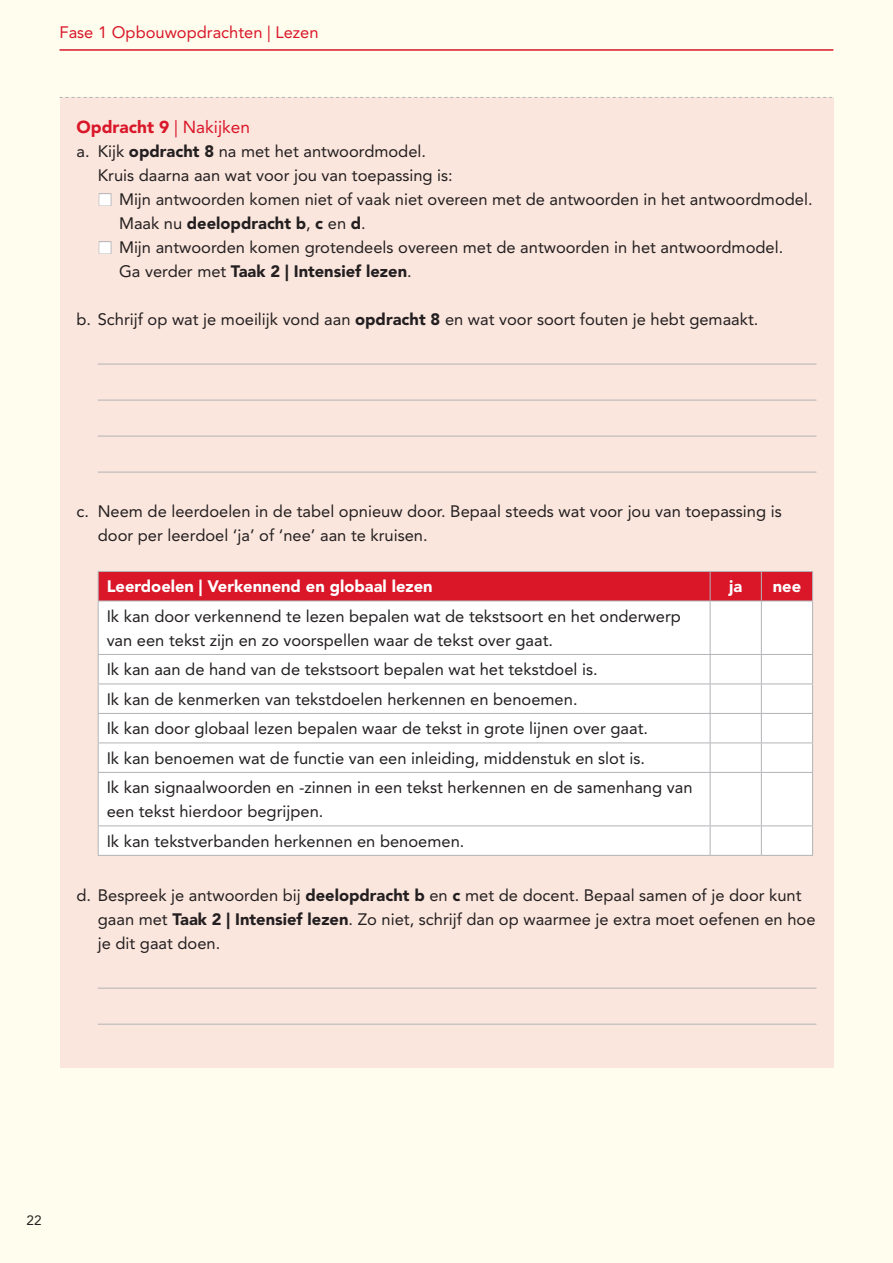
<style>
.page{position:relative;width:893px;height:1263px;background:#fffdee}
.page>*{position:absolute;margin:0;border:0;box-sizing:border-box;transform-origin:0 0}
.t1{font:900 17.25px "Avenir LT Std";color:#d91729}
.t2{font:16.5px/24px "Avenir LT Std";color:#231f20}
.t3{font:900 16.5px "Avenir LT Std";color:#fff}
.t4{font:16.5px "Avenir LT Std";color:#d91729}
.t5{font:13.5px "Avenir LT Std";color:#231f20}
.s1{font-weight:400}
.s2{font-weight:900}
.s3{color:#fff}
</style>
<div class="page">
<hr style="left:60px;top:49px;width:773px;height:2px;background:#d91729">
<div style="left:60px;top:98px;width:773px;height:970px;background:#fbe6dd"></div>
<hr style="left:98px;top:364px;width:718px;height:1px;background:#b2b3b7">
<hr style="left:98px;top:400px;width:718px;height:1px;background:#b2b3b7">
<hr style="left:98px;top:436px;width:718px;height:1px;background:#b2b3b7">
<hr style="left:98px;top:472px;width:718px;height:1px;background:#b2b3b7">
<hr style="left:98px;top:988px;width:718px;height:1px;background:#b2b3b7">
<hr style="left:98px;top:1024px;width:718px;height:1px;background:#b2b3b7">
<div style="left:99px;top:193px;width:12px;height:13px;border:2px solid #b2b3b7"></div>
<div style="left:99px;top:241px;width:12px;height:13px;border:2px solid #b2b3b7"></div>
<div style="left:99px;top:602px;width:713px;height:253px;background:#fff"></div>
<hr style="left:710px;top:601px;width:1px;height:53px;background:#b2b3b7">
<hr style="left:761px;top:601px;width:1px;height:53px;background:#b2b3b7">
<hr style="left:98px;top:654px;width:612px;height:1px;background:#b2b3b7">
<hr style="left:710px;top:654px;width:51px;height:1px;background:#b2b3b7">
<hr style="left:761px;top:654px;width:52px;height:1px;background:#b2b3b7">
<hr style="left:98px;top:683px;width:612px;height:1px;background:#b2b3b7">
<hr style="left:710px;top:683px;width:51px;height:1px;background:#b2b3b7">
<hr style="left:761px;top:683px;width:52px;height:1px;background:#b2b3b7">
<hr style="left:98px;top:713px;width:612px;height:1px;background:#b2b3b7">
<hr style="left:710px;top:713px;width:51px;height:1px;background:#b2b3b7">
<hr style="left:761px;top:713px;width:52px;height:1px;background:#b2b3b7">
<hr style="left:98px;top:742px;width:612px;height:1px;background:#b2b3b7">
<hr style="left:710px;top:742px;width:51px;height:1px;background:#b2b3b7">
<svg style="left:710px;top:655px;width:1px;height:117px"></svg>
<hr style="left:761px;top:742px;width:52px;height:1px;background:#b2b3b7">
<svg style="left:761px;top:655px;width:1px;height:117px"></svg>
<hr style="left:98px;top:772px;width:612px;height:1px;background:#b2b3b7">
<hr style="left:710px;top:772px;width:51px;height:1px;background:#b2b3b7">
<hr style="left:710px;top:773px;width:1px;height:52px;background:#b2b3b7">
<hr style="left:761px;top:772px;width:52px;height:1px;background:#b2b3b7">
<hr style="left:761px;top:773px;width:1px;height:52px;background:#b2b3b7">
<hr style="left:98px;top:825px;width:612px;height:1px;background:#b2b3b7">
<hr style="left:710px;top:825px;width:51px;height:1px;background:#b2b3b7">
<svg style="left:710px;top:826px;width:1px;height:29px"></svg>
<hr style="left:761px;top:825px;width:52px;height:1px;background:#b2b3b7">
<svg style="left:761px;top:826px;width:1px;height:29px"></svg>
<hr style="left:98px;top:601px;width:1px;height:53px;background:#b2b3b7">
<hr style="left:812px;top:601px;width:1px;height:53px;background:#b2b3b7">
<svg style="left:98px;top:655px;width:1px;height:117px"></svg>
<svg style="left:812px;top:655px;width:1px;height:117px"></svg>
<hr style="left:98px;top:773px;width:1px;height:52px;background:#b2b3b7">
<hr style="left:812px;top:773px;width:1px;height:52px;background:#b2b3b7">
<svg style="left:98px;top:826px;width:1px;height:29px"></svg>
<svg style="left:812px;top:826px;width:1px;height:29px"></svg>
<hr style="left:98px;top:855px;width:612px;height:1px;background:#b2b3b7">
<hr style="left:710px;top:855px;width:51px;height:1px;background:#b2b3b7">
<hr style="left:761px;top:855px;width:52px;height:1px;background:#b2b3b7">
<svg style="left:98px;top:571px;width:715px;height:30px;background:#d61f31"></svg>
<hr style="left:98px;top:601px;width:612px;height:1px;background:#b2b3b7">
<hr style="left:710px;top:601px;width:51px;height:1px;background:#b2b3b7">
<hr style="left:761px;top:601px;width:52px;height:1px;background:#b2b3b7">
<svg style="left:60px;top:97px;width:772px;height:1px"></svg>
<p class="t4" style="left:60px;top:23px;width:260px">Fase 1 Opbouwopdrachten | Lezen</p>
<p class="t1" style="left:77px;top:117px;width:175px">Opdracht 9 <span class="s1">| Nakijken</span></p>
<p class="t2" style="left:98px;top:139px;width:356px;text-indent:-21px">a. Kijk <span class="s2">opdracht 8</span> na met het antwoordmodel.<br>Kruis daarna aan wat voor jou van toepassing is:</p>
<p class="t2" style="left:119px;top:187px;width:695px;text-indent:-21px"><span class="s3">■</span> Mijn antwoorden komen niet of vaak niet overeen met de antwoorden in het antwoordmodel.<br>Maak nu <span class="s2">deelopdracht b</span>, <span class="s2">c</span> en <span class="s2">d</span>.</p>
<p class="t2" style="left:119px;top:235px;width:666px;text-indent:-21px"><span class="s3">■</span> Mijn antwoorden komen grotendeels overeen met de antwoorden in het antwoordmodel.<br>Ga verder met <span class="s2">Taak 2 | Intensief lezen</span>.</p>
<p class="t2" style="left:77px;top:307px;width:683px">b. Schrijf op wat je moeilijk vond aan <span class="s2">opdracht 8</span> en wat voor soort fouten je hebt gemaakt.</p>
<p class="t2" style="left:98px;top:499px;width:685px;text-indent:-21px">c. Neem de leerdoelen in de tabel opnieuw door. Bepaal steeds wat voor jou van toepassing is door per leerdoel ‘ja’ of ‘nee’ aan te kruisen.</p>
<p class="t3" style="left:107px;top:577px;width:328px">Leerdoelen | Verkennend en globaal lezen</p>
<p class="t3" style="left:729px;top:577px;width:15px">ja</p>
<p class="t3" style="left:773px;top:577px;width:30px">nee</p>
<p class="t2" style="left:107px;top:604px;width:576px">Ik kan door verkennend te lezen bepalen wat de tekstsoort en het onderwerp van een tekst zijn en zo voorspellen waar de tekst over gaat.</p>
<p class="t2" style="left:107px;top:655px;width:587px;line-height:29.5px">Ik kan aan de hand van de tekstsoort bepalen wat het tekstdoel is.<br>Ik kan de kenmerken van tekstdoelen herkennen en benoemen.<br>Ik kan door globaal lezen bepalen waar de tekst in grote lijnen over gaat.<br>Ik kan benoemen wat de functie van een inleiding, middenstuk en slot is.<br>Ik kan signaalwoorden en -zinnen in een tekst herkennen en de samenhang van</p>
<p class="t2" style="left:107px;top:797px;width:359px;line-height:29.5px">een tekst hierdoor begrijpen.<br>Ik kan tekstverbanden herkennen en benoemen.</p>
<p class="t2" style="left:98px;top:883px;width:719px;text-indent:-21px">d. Bespreek je antwoorden bij <span class="s2">deelopdracht b</span> en <span class="s2">c</span> met de docent. Bepaal samen of je door kunt gaan met <span class="s2">Taak 2 | Intensief lezen</span>. Zo niet, schrijf dan op waarmee je extra moet oefenen en hoe je dit gaat doen.</p>
<p class="t5" style="left:27px;top:1213px;width:17px">22</p>
</div>
